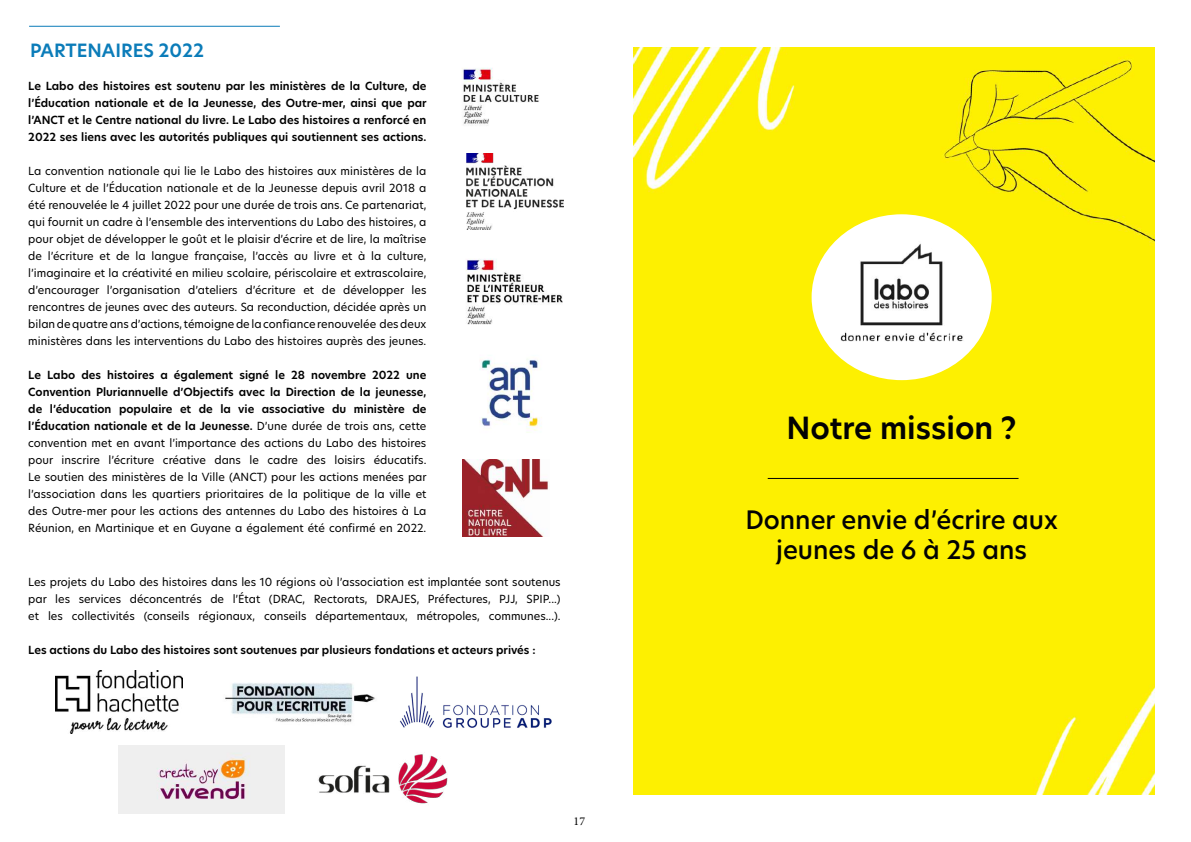
<style>
.page{position:relative;width:1191px;height:842px;background:#fff}
.page>*{position:absolute;margin:0;border:0;box-sizing:border-box;transform-origin:0 0}
.t1{font:600 30px "New Hero";color:#020203}
.t2{font:500 25px/30px "New Hero";color:#020203;text-align:center}
.t3{font:600 18px "New Hero";color:#0b7cb9}
.t4{font:12px "Minion Pro";color:#000}
.t5{font:11px/17px "New Hero";color:#000;text-align:justify}
.t6{font:600 11px/17px "New Hero";color:#000;text-align:justify}
.s1{font-weight:600}
</style>
<div class="page">
<hr style="left:29px;top:26px;width:251px;height:1px;background:#0b7cb9">
<img style="left:462px;top:68px;width:77px;height:57px">
<img style="left:467px;top:153px;width:97px;height:76px">
<img style="left:466px;top:258px;width:97px;height:67px">
<img style="left:462px;top:459px;width:86px;height:78px">
<img style="left:480px;top:359px;width:60px;height:74px">
<img style="left:55px;top:670px;width:128px;height:63px">
<img style="left:225px;top:682px;width:151px;height:41px">
<img style="left:400px;top:676px;width:152px;height:52px">
<img style="left:119px;top:745px;width:166px;height:68px">
<img style="left:318px;top:754px;width:130px;height:50px">
<div style="left:634px;top:48px;width:520px;height:747px;background:#fdf001"></div>
<div style="left:811px;top:214px;width:180px;height:166px;background:#fff;border-radius:50%"></div>
<hr style="left:767px;top:478px;width:251px;height:1px;background:#020203">
<img style="left:814px;top:235px;width:175px;height:124px">
<h3 class="t3" style="left:30px;top:38px;width:176px">PARTENAIRES 2022</h3>
<p class="t6" style="left:28px;top:78px;width:400px">Le Labo des histoires est soutenu par les ministères de la Culture, de l’Éducation nationale et de la Jeunesse, des Outre-mer, ainsi que par l’ANCT et le Centre national du livre. Le Labo des histoires a renforcé en 2022 ses liens avec les autorités publiques qui soutiennent ses actions.</p>
<p class="t5" style="left:28px;top:163px;width:400px">La convention nationale qui lie le Labo des histoires aux ministères de la Culture et de l’Éducation nationale et de la Jeunesse depuis avril 2018 a été renouvelée le 4 juillet 2022 pour une durée de trois ans. Ce partenariat, qui fournit un cadre à l’ensemble des interventions du Labo des histoires, a pour objet de développer le goût et le plaisir d’écrire et de lire, la maîtrise de l’écriture et de la langue française, l’accès au livre et à la culture, l’imaginaire et la créativité en milieu scolaire, périscolaire et extrascolaire, d’encourager l’organisation d’ateliers d’écriture et de développer les rencontres de jeunes avec des auteurs. Sa reconduction, décidée après un bilan de quatre ans d’actions, témoigne de la confiance renouvelée des deux ministères dans les interventions du Labo des histoires auprès des jeunes.</p>
<p class="t5" style="left:28px;top:367px;width:400px"><span class="s1">Le Labo des histoires a également signé le 28 novembre 2022 une Convention Pluriannuelle d’Objectifs avec la Direction de la jeunesse, de l’éducation populaire et de la vie associative du ministère de l’Éducation nationale et de la Jeunesse.</span> D’une durée de trois ans, cette convention met en avant l’importance des actions du Labo des histoires pour inscrire l’écriture créative dans le cadre des loisirs éducatifs.<br>Le soutien des ministères de la Ville (ANCT) pour les actions menées par l’association dans les quartiers prioritaires de la politique de la ville et des Outre-mer pour les actions des antennes du Labo des histoires à La Réunion, en Martinique et en Guyane a également été confirmé en 2022.</p>
<p class="t5" style="left:28px;top:573px;width:534px">Les projets du Labo des histoires dans les 10 régions où l’association est implantée sont soutenus par les services déconcentrés de l’État (DRAC, Rectorats, DRAJES, Préfectures, PJJ, SPIP...) et les collectivités (conseils régionaux, conseils départementaux, métropoles, communes...).</p>
<p class="t6" style="left:28px;top:641px;width:509px">Les actions du Labo des histoires sont soutenues par plusieurs fondations et acteurs privés :</p>
<p class="t4" style="left:573px;top:813px;width:13px">17</p>
<h1 class="t1" style="left:786px;top:407px;width:231px">Notre mission ?</h1>
<h2 class="t2" style="left:745px;top:504px;width:314px">Donner envie d’écrire aux jeunes de 6 à 25 ans</h2>
</div>
